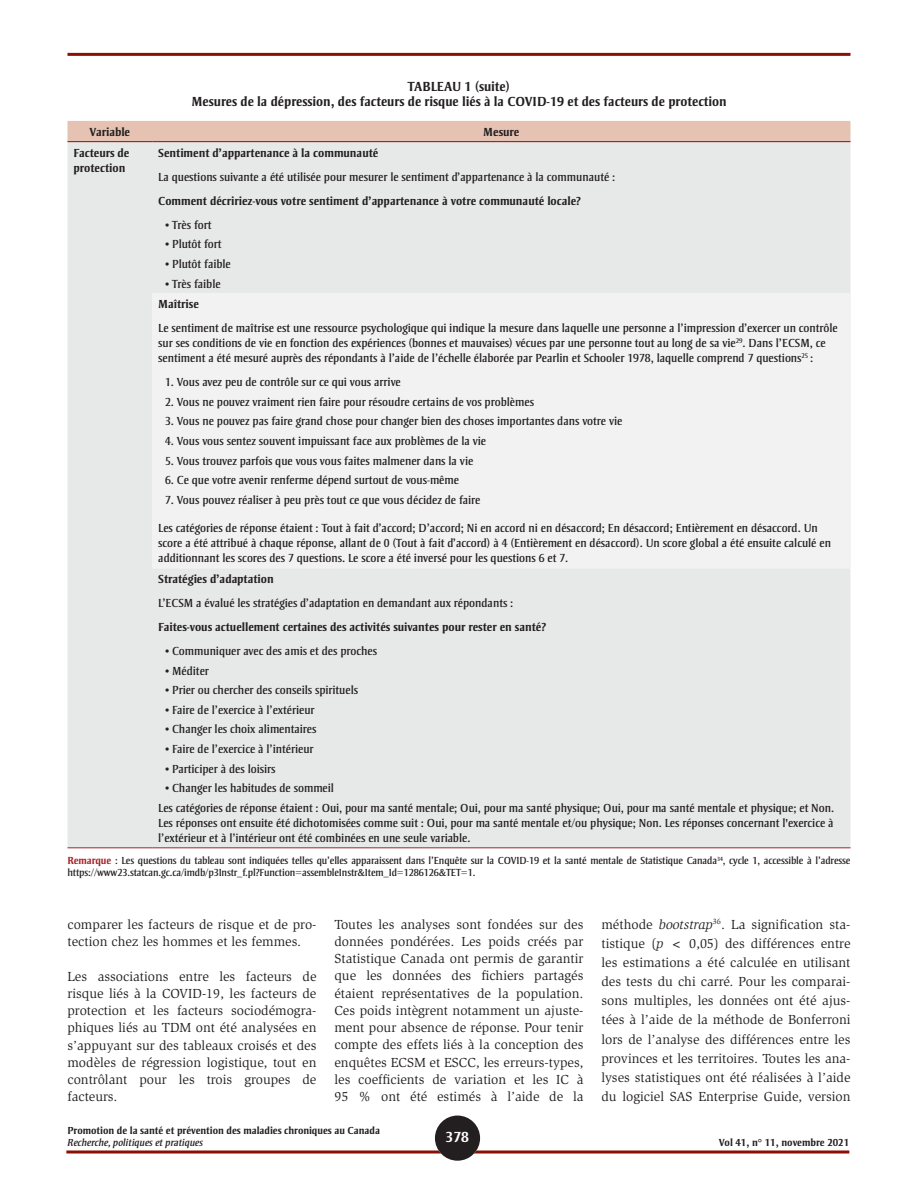
<style>
.page{position:relative;width:918px;height:1188px;background:#fff}
.page>*{position:absolute;margin:0;border:0;box-sizing:border-box;transform-origin:0 0}
.t1{font:700 15px "Strayhorn MT Std";color:#fff}
.BODY{font:13.5px/17.2px "Slimbach Std";color:#231f20;text-align:justify}
.Tableau_titre{font:700 13.5px/15px "Strayhorn MT Std";color:#231f20;text-align:center}
.Tableau_Body{font:12px/15px "Strayhorn MT Std";color:#231f20}
.Tableau_Body-2{font:700 12px/15px "Strayhorn MT Std";color:#231f20}
.Tableau_titre_de_col{font:700 12px "Strayhorn MT Std";color:#231f20}
.Note_tableau{font:10.5px/12px "Strayhorn MT Std";letter-spacing:-.01em;color:#231f20}
.t2{font:700 10.5px "Strayhorn MT Std";color:#231f20}
.t3{font:italic 10.5px "Strayhorn MT Std";color:#231f20}
.s1{font-weight:700;color:#a32529}
.s2{font-style:italic}
</style>
<div class="page">
<svg style="left:66px;top:1150px;width:783px;height:4px;background:#a84a43"></svg>
<hr style="left:68px;top:53px;width:782px;height:3px;background:#8c0f05">
<div style="left:435px;top:1116px;width:45px;height:45px;background:#231f20;border-radius:50%"></div>
<div style="left:68px;top:121px;width:782px;height:20px;background:#e5c2b2"></div>
<div style="left:68px;top:142px;width:782px;height:705px;background:#e7e8e8"></div>
<div style="left:152px;top:294px;width:698px;height:274px;background:#f2f2f3"></div>
<hr style="left:68px;top:847px;width:84px;height:1px;background:#a32529">
<hr style="left:68px;top:141px;width:84px;height:1px;background:#8c0f05">
<hr style="left:152px;top:141px;width:699px;height:1px;background:#8c0f05">
<hr style="left:152px;top:847px;width:699px;height:1px;background:#a32529">
<p class="Tableau_titre" style="left:191px;top:79px;width:537px">TABLEAU 1 (suite)<br>Mesures de la dépression, des facteurs de risque liés à la COVID‑19 et des facteurs de protection</p>
<p class="Tableau_titre_de_col" style="left:90px;top:125px;width:42px">Variable</p>
<p class="Tableau_titre_de_col" style="left:483px;top:125px;width:38px">Mesure</p>
<p class="Tableau_Body-2" style="left:74px;top:145px;width:57px">Facteurs de protection</p>
<p class="Tableau_Body-2" style="left:158px;top:145px;width:222px">Sentiment d’appartenance à la communauté</p>
<p class="Tableau_Body" style="left:158px;top:169px;width:459px">La questions suivante a été utilisée pour mesurer le sentiment d’appartenance à la communauté :</p>
<p class="Tableau_Body-2" style="left:158px;top:193px;width:424px">Comment décririez-vous votre sentiment d’appartenance à votre communauté locale?</p>
<p class="Tableau_Body" style="left:165px;top:217px;width:48px">• Très fort</p>
<p class="Tableau_Body" style="left:165px;top:237px;width:58px">• Plutôt fort</p>
<p class="Tableau_Body" style="left:165px;top:257px;width:67px">• Plutôt faible</p>
<p class="Tableau_Body" style="left:165px;top:276px;width:57px">• Très faible</p>
<p class="Tableau_Body-2" style="left:158px;top:297px;width:42px">Maîtrise</p>
<p class="Tableau_Body" style="left:158px;top:321px;width:681px">Le sentiment de maîtrise est une ressource psychologique qui indique la mesure dans laquelle une personne a l’impression d’exercer un contrôle sur ses conditions de vie en fonction des expériences (bonnes et mauvaises) vécues par une personne tout au long de sa vie<sup>29</sup>. Dans l’ECSM, ce sentiment a été mesuré auprès des répondants à l’aide de l’échelle élaborée par Pearlin et Schooler 1978, laquelle comprend 7 questions<sup>25</sup> :</p>
<p class="Tableau_Body" style="left:165px;top:375px;width:237px">1. Vous avez peu de contrôle sur ce qui vous arrive</p>
<p class="Tableau_Body" style="left:165px;top:394px;width:371px">2. Vous ne pouvez vraiment rien faire pour résoudre certains de vos problèmes</p>
<p class="Tableau_Body" style="left:165px;top:414px;width:459px">3. Vous ne pouvez pas faire grand chose pour changer bien des choses importantes dans votre vie</p>
<p class="Tableau_Body" style="left:165px;top:434px;width:323px">4. Vous vous sentez souvent impuissant face aux problèmes de la vie</p>
<p class="Tableau_Body" style="left:165px;top:453px;width:310px">5. Vous trouvez parfois que vous vous faites malmener dans la vie</p>
<p class="Tableau_Body" style="left:165px;top:473px;width:296px">6. Ce que votre avenir renferme dépend surtout de vous-même</p>
<p class="Tableau_Body" style="left:165px;top:492px;width:317px">7. Vous pouvez réaliser à peu près tout ce que vous décidez de faire</p>
<p class="Tableau_Body" style="left:158px;top:521px;width:674px">Les catégories de réponse étaient : Tout à fait d’accord; D’accord; Ni en accord ni en désaccord; En désaccord; Entièrement en désaccord. Un score a été attribué à chaque réponse, allant de 0 (Tout à fait d’accord) à 4 (Entièrement en désaccord). Un score global a été ensuite calculé en additionnant les scores des 7 questions. Le score a été inversé pour les questions 6 et 7.</p>
<p class="Tableau_Body-2" style="left:158px;top:572px;width:117px">Stratégies d’adaptation</p>
<p class="Tableau_Body" style="left:158px;top:596px;width:357px">L’ECSM a évalué les stratégies d’adaptation en demandant aux répondants :</p>
<p class="Tableau_Body-2" style="left:158px;top:620px;width:389px">Faites-vous actuellement certaines des activités suivantes pour rester en santé?</p>
<p class="Tableau_Body" style="left:165px;top:644px;width:214px">• Communiquer avec des amis et des proches</p>
<p class="Tableau_Body" style="left:165px;top:663px;width:45px">• Méditer</p>
<p class="Tableau_Body" style="left:165px;top:683px;width:195px">• Prier ou chercher des conseils spirituels</p>
<p class="Tableau_Body" style="left:165px;top:702px;width:151px">• Faire de l’exercice à l’extérieur</p>
<p class="Tableau_Body" style="left:165px;top:722px;width:153px">• Changer les choix alimentaires</p>
<p class="Tableau_Body" style="left:165px;top:742px;width:150px">• Faire de l’exercice à l’intérieur</p>
<p class="Tableau_Body" style="left:165px;top:761px;width:112px">• Participer à des loisirs</p>
<p class="Tableau_Body" style="left:165px;top:781px;width:170px">• Changer les habitudes de sommeil</p>
<p class="Tableau_Body" style="left:158px;top:800px;width:677px;text-align:justify">Les catégories de réponse étaient : Oui, pour ma santé mentale; Oui, pour ma santé physique; Oui, pour ma santé mentale et physique; et Non.<br>Les réponses ont ensuite été dichotomisées comme suit : Oui, pour ma santé mentale et/ou physique; Non. Les réponses concernant l'exercice à l’extérieur et à l’intérieur ont été combinées en une seule variable.</p>
<p class="Note_tableau" style="left:68px;top:855px;width:785px"><span class="s1">Remarque</span> : Les questions du tableau sont indiquées telles qu’elles apparaissent dans l’Enquête sur la COVID‑19 et la santé mentale de Statistique Canada<sup>34</sup>, cycle 1, accessible à l’adresse https://www23.statcan.gc.ca/imdb/p3Instr_f.pl?Function=assembleInstr&amp;Item_Id=1286126&amp;TET=1.</p>
<p class="BODY" style="left:68px;top:916px;width:251px">comparer les facteurs de risque et de pro‑ tection chez les hommes et les femmes.</p>
<p class="BODY" style="left:68px;top:968px;width:251px">Les associations entre les facteurs de risque liés à la COVID‑19, les facteurs de protection et les facteurs sociodémogra‑ phiques liés au TDM ont été analysées en s’appuyant sur des tableaux croisés et des modèles de régression logistique, tout en contrôlant pour les trois groupes de facteurs.</p>
<p class="BODY" style="left:334px;top:916px;width:251px">Toutes les analyses sont fondées sur des données pondérées. Les poids créés par Statistique Canada ont permis de garantir que les données des fichiers partagés étaient représentatives de la population.<br>Ces poids intègrent notamment un ajuste‑ ment pour absence de réponse. Pour tenir compte des effets liés à la conception des enquêtes ECSM et ESCC, les erreurs‑types, les coefficients de variation et les IC à 95 % ont été estimés à l’aide de la</p>
<p class="BODY" style="left:602px;top:915px;width:251px;line-height:19.2px">méthode <span class="s2">bootstrap</span><sup>36</sup>. La signification sta‑ tistique (<span class="s2">p</span> &lt; 0,05) des différences entre les estimations a été calculée en utilisant des tests du chi carré. Pour les comparai‑ sons multiples, les données ont été ajus‑ tées à l’aide de la méthode de Bonferroni lors de l’analyse des différences entre les provinces et les territoires. Toutes les ana‑ lyses statistiques ont été réalisées à l’aide du logiciel SAS Enterprise Guide, version</p>
<p class="t2" style="left:68px;top:1125px;width:314px">Promotion de la santé et prévention des maladies chroniques au Canada</p>
<p class="t3" style="left:68px;top:1137px;width:137px">Recherche, politiques et pratiques</p>
<p class="t2" style="left:719px;top:1137px;width:132px">Vol 41, n° 11, novembre 2021</p>
<p class="t1" style="left:446px;top:1128px;width:25px">378</p>
</div>
